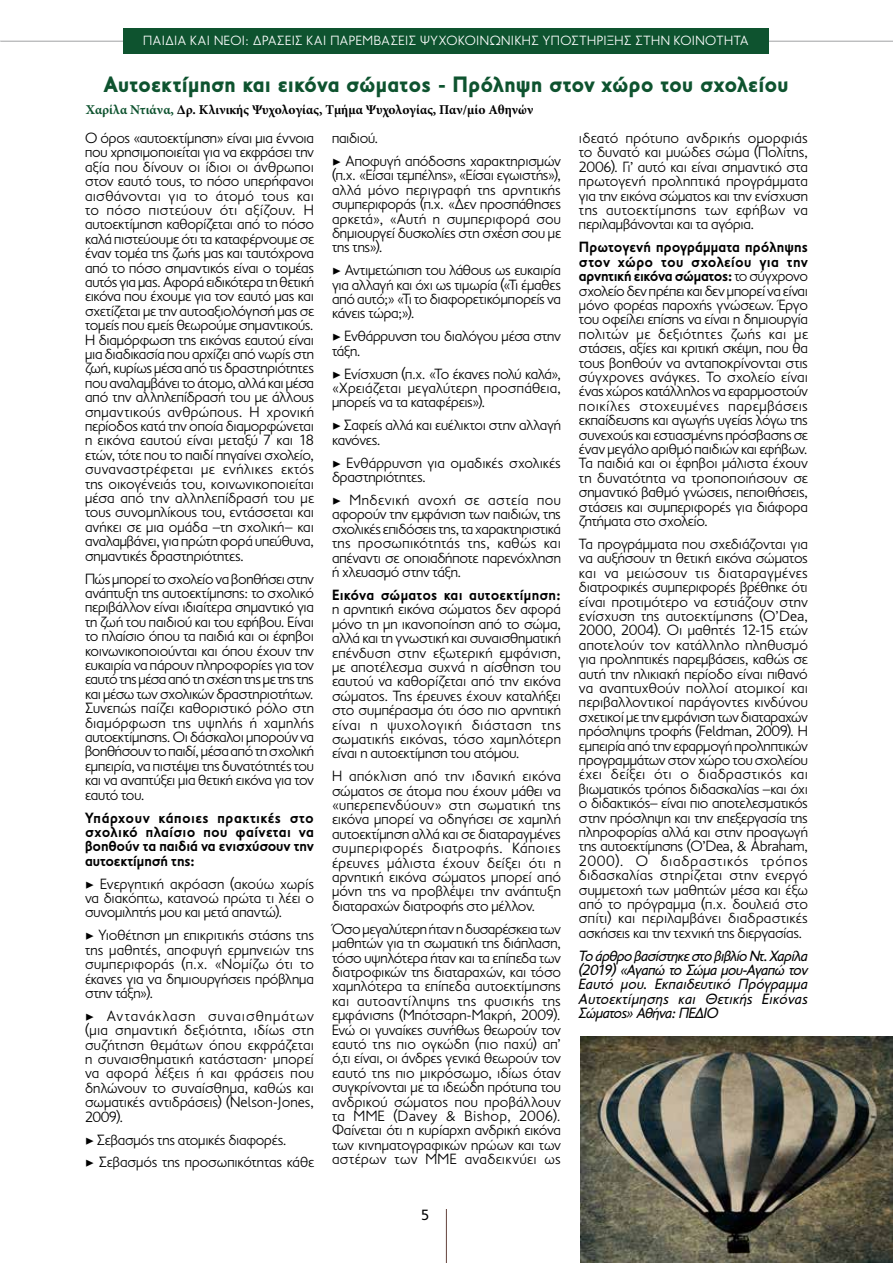
<style>
.page{position:relative;width:893px;height:1263px;background:#fff}
.page>*{position:absolute;margin:0;border:0;box-sizing:border-box;transform-origin:0 0}
.t1{font:900 22.5px "PF Transport";letter-spacing:.005em;color:#0e532f}
.t2{font:300 15px/14.4px "PF Transport";letter-spacing:-.01em;color:#000;text-align:justify}
.t3{font:italic 15px/14.4px "PF Transport";letter-spacing:.01em;color:#000;text-align:justify}
.t4{font:700 15px/14.4px "PF Transport";color:#000;text-align:justify}
.t5{font:15px "PF Transport";color:#000}
.t6{font:300 13.5px "PF Transport";letter-spacing:.03em;color:#fff}
.t7{font:700 13.5px "Minion Pro";letter-spacing:-.005em;color:#000}
.s1{color:#0e532f}
.s2{font-family:"Minion Pro";font-weight:700}
.s3{font-weight:700}
</style>
<div class="page">
<hr style="left:769px;top:41px;width:124px;height:1px;background:#808285">
<hr style="left:0;top:41px;width:123px;height:1px;background:#808285">
<hr style="left:446px;top:1209px;width:1px;height:54px;background:#64433c">
<div style="left:123px;top:28px;width:646px;height:26px;background:#0e532f"></div>
<img style="left:580px;top:1037px;width:313px;height:226px">
<p class="t6" style="left:143px;top:32px;width:607px">ΠΑΙΔΙΑ ΚΑΙ ΝΕΟΙ: ΔΡΑΣΕΙΣ ΚΑΙ ΠΑΡΕΜΒΑΣΕΙΣ ΨΥΧΟΚΟΙΝΩΝΙΚΗΣ ΥΠΟΣΤΗΡΙΞΗΣ ΣΤΗΝ ΚΟΙΝΟΤΗΤΑ</p>
<h1 class="t1" style="left:104px;top:72px;width:686px">Αυτοεκτίμηση και εικόνα σώματος - Πρόληψη στον χώρο του σχολείου</h1>
<p class="t7" style="left:86px;top:100px;width:449px"><span class="s1">Χαρίλα Ντιάνα,</span> Δρ. Κλινικής Ψυχολογίας, Τμήμα Ψυχολογίας, Παν/μίο Αθηνών</p>
<p class="t2" style="left:85px;top:131px;width:230px">O όρος «αυτοεκτίμηση» είναι μια έννοια που χρησιμοποιείται για να εκφράσει την αξία που δίνουν οι ίδιοι οι άνθρωποι στον εαυτό τους, το πόσο υπερήφανοι αισθάνονται για το άτομό τους και το πόσο πιστεύουν ότι αξίζουν. Η αυτοεκτίμηση καθορίζεται από το πόσο καλά πιστεύουμε ότι τα καταφέρνουμε σε έναν τομέα της ζωής μας και ταυτόχρονα από το πόσο σημαντικός είναι ο τομέας αυτός για μας. Αφορά ειδικότερα τη θετική εικόνα που έχουμε για τον εαυτό μας και σχετίζεται με την αυτοαξιολόγησή μας σε τομείς που εμείς θεωρούμε σημαντικούς.<br>Η διαμόρφωση της εικόνας εαυτού είναι μια διαδικασία που αρχίζει από νωρίς στη ζωή, κυρίως μέσα από τις δραστηριότητες που αναλαμβάνει το άτομο, αλλά και μέσα από την αλληλεπίδρασή του με άλλους σημαντικούς ανθρώπους. Η χρονική περίοδος κατά την οποία διαμορφώνεται η εικόνα εαυτού είναι μεταξύ 7 και 18 ετών, τότε που το παιδί πηγαίνει σχολείο, συναναστρέφεται με ενήλικες εκτός της οικογένειάς του, κοινωνικοποιείται μέσα από την αλληλεπίδρασή του με τους συνομηλίκους του, εντάσσεται και ανήκει σε μια ομάδα –τη σχολική– και αναλαμβάνει, για πρώτη φορά υπεύθυνα, σημαντικές δραστηριότητες.</p>
<p class="t2" style="left:85px;top:571px;width:230px">Πώς μπορεί το σχολείο να βοηθήσει στην ανάπτυξη της αυτοεκτίμησης: το σχολικό περιβάλλον είναι ιδιαίτερα σημαντικό για τη ζωή του παιδιού και του εφήβου. Είναι το πλαίσιο όπου τα παιδιά και οι έφηβοι κοινωνικοποιούνται και όπου έχουν την ευκαιρία να πάρουν πληροφορίες για τον εαυτό της μέσα από τη σχέση της με της της και μέσω των σχολικών δραστηριοτήτων.<br>Συνεπώς παίζει καθοριστικό ρόλο στη διαμόρφωση της υψηλής ή χαμηλής αυτοεκτίμησης. Οι δάσκαλοι μπορούν να βοηθήσουν το παιδί, μέσα από τη σχολική εμπειρία, να πιστέψει της δυνατότητές του και να αναπτύξει μια θετική εικόνα για τον εαυτό του.</p>
<p class="t4" style="left:85px;top:810px;width:230px">Υπάρχουν κάποιες πρακτικές στο σχολικό πλαίσιο που φαίνεται να βοηθούν τα παιδιά να ενισχύσουν την αυτοεκτίμησή της:</p>
<p class="t2" style="left:85px;top:876px;width:230px"><span class="s2">▶</span> Ενεργητική ακρόαση (ακούω χωρίς να διακόπτω, κατανοώ πρώτα τι λέει ο συνομιλητής μου και μετά απαντώ).</p>
<p class="t2" style="left:85px;top:928px;width:230px"><span class="s2">▶</span> Υιοθέτηση μη επικριτικής στάσης της της μαθητές, αποφυγή ερμηνειών της συμπεριφοράς (π.χ. «Νομίζω ότι το έκανες για να δημιουργήσεις πρόβλημα στην τάξη»).</p>
<p class="t2" style="left:85px;top:1009px;width:230px"><span class="s2">▶</span> Αντανάκλαση συναισθημάτων (μια σημαντική δεξιότητα, ιδίως στη συζήτηση θεμάτων όπου εκφράζεται η συναισθηματική κατάσταση· μπορεί να αφορά λέξεις ή και φράσεις που δηλώνουν το συναίσθημα, καθώς και σωματικές αντιδράσεις) (Nelson-Jones, 2009).</p>
<p class="t2" style="left:85px;top:1128px;width:230px;line-height:23px"><span class="s2">▶</span> Σεβασμός της ατομικές διαφορές.<br><span class="s2">▶</span> Σεβασμός της προσωπικότητας κάθε</p>
<p class="t2" style="left:332px;top:127px;width:230px;line-height:23px">παιδιού.<br><span class="s2">▶</span> Αποφυγή απόδοσης χαρακτηρισμών</p>
<p class="t2" style="left:332px;top:168px;width:230px">(π.χ. «Είσαι τεμπέλης», «Είσαι εγωιστής»), αλλά μόνο περιγραφή της αρνητικής συμπεριφοράς (π.χ. «Δεν προσπάθησες αρκετά», «Αυτή η συμπεριφορά σου δημιουργεί δυσκολίες στη σχέση σου με της της»).</p>
<p class="t2" style="left:332px;top:263px;width:230px"><span class="s2">▶</span> Αντιμετώπιση του λάθους ως ευκαιρία για αλλαγή και όχι ως τιμωρία («Τι έμαθες από αυτό;» «Τι το διαφορετικόμπορείς να κάνεις τώρα;»).</p>
<p class="t2" style="left:332px;top:329px;width:230px"><span class="s2">▶</span> Ενθάρρυνση του διαλόγου μέσα στην τάξη.</p>
<p class="t2" style="left:332px;top:366px;width:230px"><span class="s2">▶</span> Ενίσχυση (π.χ. «Το έκανες πολύ καλά», «Χρειάζεται μεγαλύτερη προσπάθεια, μπορείς να τα καταφέρεις»).</p>
<p class="t2" style="left:332px;top:418px;width:230px"><span class="s2">▶</span> Σαφείς αλλά και ευέλικτοι στην αλλαγή κανόνες.</p>
<p class="t2" style="left:332px;top:455px;width:230px"><span class="s2">▶</span> Ενθάρρυνση για ομαδικές σχολικές δραστηριότητες.</p>
<p class="t2" style="left:332px;top:493px;width:230px"><span class="s2">▶</span> Μηδενική ανοχή σε αστεία που αφορούν την εμφάνιση των παιδιών, της σχολικές επιδόσεις της, τα χαρακτηριστικά της προσωπικότητάς της, καθώς και απέναντι σε οποιαδήποτε παρενόχληση ή χλευασμό στην τάξη.</p>
<p class="t4" style="left:332px;top:588px;width:230px">Εικόνα σώματος και αυτοεκτίμηση:</p>
<p class="t2" style="left:332px;top:602px;width:230px">η αρνητική εικόνα σώματος δεν αφορά μόνο τη μη ικανοποίηση από το σώμα, αλλά και τη γνωστική και συναισθηματική επένδυση στην εξωτερική εμφάνιση, με αποτέλεσμα συχνά η αίσθηση του εαυτού να καθορίζεται από την εικόνα σώματος. Της έρευνες έχουν καταλήξει στο συμπέρασμα ότι όσο πιο αρνητική είναι η ψυχολογική διάσταση της σωματικής εικόνας, τόσο χαμηλότερη είναι η αυτοεκτίμηση του ατόμου.</p>
<p class="t2" style="left:332px;top:769px;width:230px">Η απόκλιση από την ιδανική εικόνα σώματος σε άτομα που έχουν μάθει να «υπερεπενδύουν» στη σωματική της εικόνα μπορεί να οδηγήσει σε χαμηλή αυτοεκτίμηση αλλά και σε διαταραγμένες συμπεριφορές διατροφής. Κάποιες έρευνες μάλιστα έχουν δείξει ότι η αρνητική εικόνα σώματος μπορεί από μόνη της να προβλέψει την ανάπτυξη διαταραχών διατροφής στο μέλλον.</p>
<p class="t2" style="left:332px;top:921px;width:230px">Όσο μεγαλύτερη ήταν η δυσαρέσκεια των μαθητών για τη σωματική της διάπλαση, τόσο υψηλότερα ήταν και τα επίπεδα των διατροφικών της διαταραχών, και τόσο χαμηλότερα τα επίπεδα αυτοεκτίμησης και αυτοαντίληψης της φυσικής της εμφάνισης (Μπότσαρη-Μακρή, 2009).<br>Ενώ οι γυναίκες συνήθως θεωρούν τον εαυτό της πιο ογκώδη (πιο παχύ) απ’ ό,τι είναι, οι άνδρες γενικά θεωρούν τον εαυτό της πιο μικρόσωμο, ιδίως όταν συγκρίνονται με τα ιδεώδη πρότυπα του ανδρικού σώματος που προβάλλουν τα ΜΜΕ (Davey &amp; Bishop, 2006).<br>Φαίνεται ότι η κυρίαρχη ανδρική εικόνα των κινηματογραφικών ηρώων και των αστέρων των ΜΜΕ αναδεικνύει ως</p>
<p class="t5" style="left:421px;top:1207px;width:10px">5</p>
<p class="t2" style="left:579px;top:131px;width:230px">ιδεατό πρότυπο ανδρικής ομορφιάς το δυνατό και μυώδες σώμα (Πολίτης, 2006). Γι’ αυτό και είναι σημαντικό στα πρωτογενή προληπτικά προγράμματα για την εικόνα σώματος και την ενίσχυση της αυτοεκτίμησης των εφήβων να περιλαμβάνονται και τα αγόρια.</p>
<p class="t2" style="left:579px;top:240px;width:230px"><span class="s3">Πρωτογενή προγράμματα πρόληψης στον χώρο του σχολείου για την αρνητική εικόνα σώματος:</span> το σύγχρονο σχολείο δεν πρέπει και δεν μπορεί να είναι μόνο φορέας παροχής γνώσεων. Έργο του οφείλει επίσης να είναι η δημιουργία πολιτών με δεξιότητες ζωής και με στάσεις, αξίες και κριτική σκέψη, που θα τους βοηθούν να ανταποκρίνονται στις σύγχρονες ανάγκες. Το σχολείο είναι ένας χώρος κατάλληλος να εφαρμοστούν ποικίλες στοχευμένες παρεμβάσεις εκπαίδευσης και αγωγής υγείας λόγω της συνεχούς και εστιασμένης πρόσβασης σε έναν μεγάλο αριθμό παιδιών και εφήβων.<br>Τα παιδιά και οι έφηβοι μάλιστα έχουν τη δυνατότητα να τροποποιήσουν σε σημαντικό βαθμό γνώσεις, πεποιθήσεις, στάσεις και συμπεριφορές για διάφορα ζητήματα στο σχολείο.</p>
<p class="t2" style="left:579px;top:537px;width:230px">Τα προγράμματα που σχεδιάζονται για να αυξήσουν τη θετική εικόνα σώματος και να μειώσουν τις διαταραγμένες διατροφικές συμπεριφορές βρέθηκε ότι είναι προτιμότερο να εστιάζουν στην ενίσχυση της αυτοεκτίμησης (O’Dea, 2000, 2004). Οι μαθητές 12-15 ετών αποτελούν τον κατάλληλο πληθυσμό για προληπτικές παρεμβάσεις, καθώς σε αυτή την ηλικιακή περίοδο είναι πιθανό να αναπτυχθούν πολλοί ατομικοί και περιβαλλοντικοί παράγοντες κινδύνου σχετικοί με την εμφάνιση των διαταραχών πρόσληψης τροφής (Feldman, 2009). Η εμπειρία από την εφαρμογή προληπτικών προγραμμάτων στον χώρο του σχολείου έχει δείξει ότι ο διαδραστικός και βιωματικός τρόπος διδασκαλίας –και όχι ο διδακτικός– είναι πιο αποτελεσματικός στην πρόσληψη και την επεξεργασία της πληροφορίας αλλά και στην προαγωγή της αυτοεκτίμησης (O’Dea, &amp; Abraham, 2000). Ο διαδραστικός τρόπος διδασκαλίας στηρίζεται στην ενεργό συμμετοχή των μαθητών μέσα και έξω από το πρόγραμμα (π.χ. δουλειά στο σπίτι) και περιλαμβάνει διαδραστικές ασκήσεις και την τεχνική της διεργασίας.</p>
<p class="t3" style="left:579px;top:948px;width:230px">Το άρθρο βασίστηκε στο βιβλίο Ντ. Χαρίλα (2019) «Αγαπώ το Σώμα μου-Αγαπώ τον Εαυτό μου. Εκπαιδευτικό Πρόγραμμα Αυτοεκτίμησης και Θετικής Εικόνας Σώματος» Αθήνα: ΠΕΔΙΟ</p>
</div>
